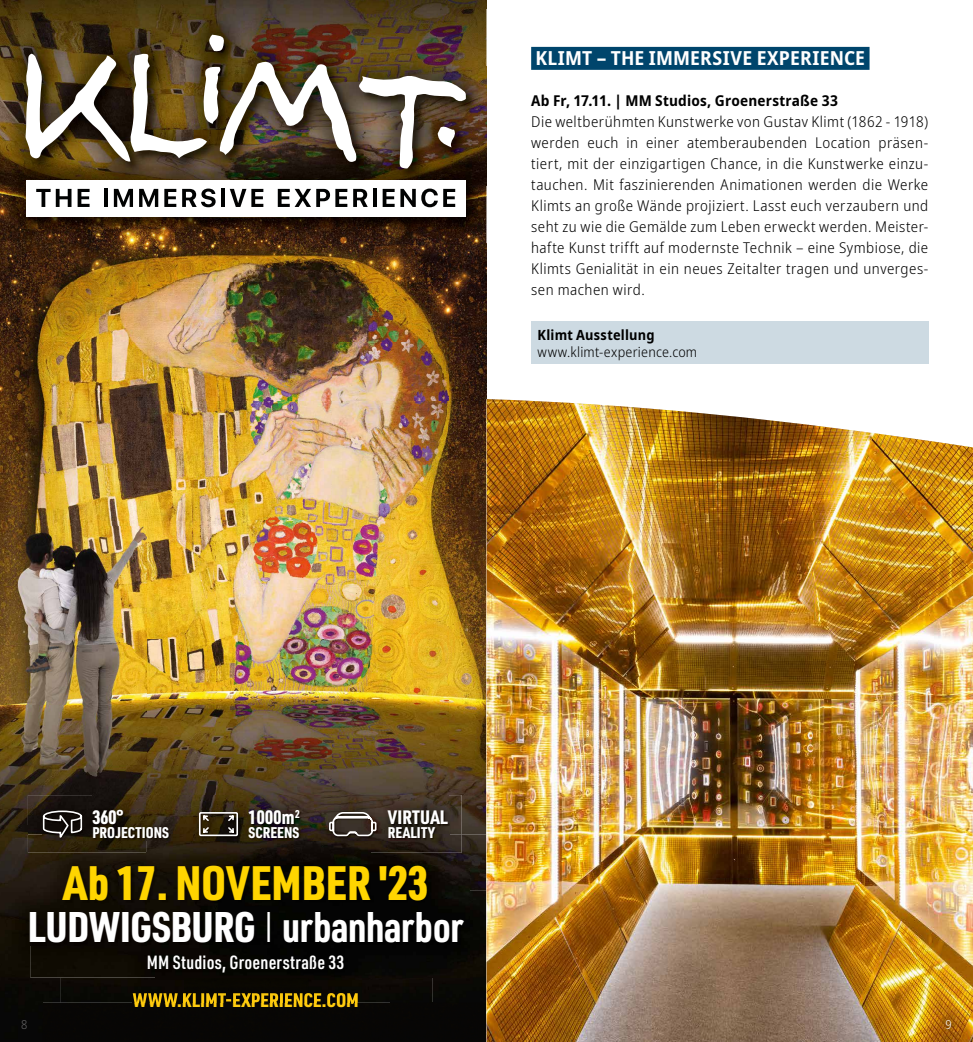
<style>
.page{position:relative;width:973px;height:1042px;background:#fff}
.page>*{position:absolute;margin:0;border:0;box-sizing:border-box;transform-origin:0 0}
.t1{font:900 47.43px "URWDIN Cond";color:#ffd500}
.t2{font:900 42px "URWDIN Cond";letter-spacing:-.01em;color:#fff}
.t3{font:900 19.6px "URWDIN Cond";color:#fecb0f}
.t4{font:700 semi-condensed 19.25px "Noto Sans";letter-spacing:.01em;color:#fff}
.t5{font:900 19.07px "URWDIN Cond";letter-spacing:.015em;color:#fff}
.t6{font:600 18.72px "URWDIN Cond";letter-spacing:.01em;color:#fff}
.t7{font:900 15.22px "URWDIN Cond";letter-spacing:.005em;color:#fff}
.t8{font:300 semi-condensed 14.88px/21px "Noto Sans";letter-spacing:.03em;color:#000;text-align:justify}
.t9{font:700 semi-condensed 14.88px "Noto Sans";letter-spacing:.015em;color:#000}
.t10{font:300 semi-condensed 14px "Noto Sans";letter-spacing:.015em;color:#000}
.t11{font:700 semi-condensed 14px "Noto Sans";letter-spacing:.015em;color:#000}
.t12{font:300 semi-condensed 12.25px "Noto Sans";color:#646363}
.t13{font:300 semi-condensed 12.25px "Noto Sans";color:#fff}
.s1{font-weight:300}
.s2{font-weight:700}
</style>
<div class="page">
<img style="left:0;top:0;width:486px;height:8px">
<img style="left:0;top:244px;width:486px;height:39px">
<img style="left:0;top:283px;width:448px;height:238px">
<img style="left:448px;top:283px;width:38px;height:551px">
<img style="left:0;top:521px;width:101px;height:5px">
<img style="left:101px;top:521px;width:347px;height:59px">
<img style="left:146px;top:580px;width:302px;height:215px">
<div style="left:0;top:1003px;width:159px;height:39px;background:#070605"></div>
<div style="left:159px;top:1007px;width:115px;height:35px;background:#070605"></div>
<div style="left:274px;top:1003px;width:212px;height:39px;background:#070605"></div>
<img style="left:133px;top:1003px;width:224px;height:4px">
<img style="left:0;top:526px;width:92px;height:299px">
<img style="left:92px;top:526px;width:54px;height:269px">
<img style="left:0;top:825px;width:28px;height:9px">
<img style="left:146px;top:852px;width:224px;height:13px">
<img style="left:370px;top:834px;width:116px;height:56px">
<div style="left:0;top:945px;width:61px;height:58px;background:#0d0a04"></div>
<div style="left:432px;top:890px;width:54px;height:113px;background:#090905"></div>
<div style="left:61px;top:977px;width:123px;height:26px;background:#0c0805"></div>
<div style="left:184px;top:977px;width:124px;height:16px;background:#090702"></div>
<div style="left:308px;top:977px;width:124px;height:26px;background:#0c0805"></div>
<img style="left:0;top:834px;width:146px;height:55px">
<img style="left:0;top:889px;width:30px;height:56px">
<img style="left:133px;top:993px;width:224px;height:10px">
<img style="left:146px;top:865px;width:323px;height:56px">
<img style="left:30px;top:921px;width:439px;height:56px">
<img style="left:30px;top:865px;width:116px;height:80px">
<img style="left:0;top:8px;width:122px;height:59px">
<img style="left:122px;top:8px;width:247px;height:26px">
<img style="left:369px;top:8px;width:117px;height:59px">
<img style="left:0;top:67px;width:25px;height:118px">
<img style="left:477px;top:67px;width:9px;height:118px">
<img style="left:0;top:185px;width:122px;height:59px">
<img style="left:122px;top:228px;width:247px;height:16px">
<img style="left:369px;top:185px;width:117px;height:59px">
<img style="left:25px;top:34px;width:452px;height:194px">
<img style="left:26px;top:35px;width:440px;height:133px">
<div style="left:26px;top:180px;width:439px;height:36px;background:#fff"></div>
<svg style="left:353px;top:189px;width:14px;height:18px"></svg>
<svg style="left:36px;top:189px;width:35px;height:18px"></svg>
<svg style="left:78px;top:189px;width:12px;height:18px"></svg>
<hr style="left:104px;top:189px;width:4px;height:18px;background:#010202">
<svg style="left:114px;top:189px;width:19px;height:18px"></svg>
<svg style="left:139px;top:189px;width:19px;height:18px"></svg>
<svg style="left:164px;top:189px;width:12px;height:18px"></svg>
<svg style="left:182px;top:189px;width:33px;height:18px"></svg>
<hr style="left:221px;top:189px;width:4px;height:18px;background:#010202">
<svg style="left:230px;top:189px;width:33px;height:18px"></svg>
<svg style="left:278px;top:189px;width:69px;height:18px"></svg>
<hr style="left:373px;top:189px;width:3px;height:18px;background:#010202">
<svg style="left:382px;top:189px;width:12px;height:18px"></svg>
<svg style="left:400px;top:189px;width:15px;height:18px"></svg>
<svg style="left:421px;top:189px;width:34px;height:18px"></svg>
<img style="left:146px;top:795px;width:210px;height:15px">
<img style="left:356px;top:795px;width:105px;height:39px">
<img style="left:28px;top:795px;width:118px;height:39px">
<img style="left:28px;top:834px;width:433px;height:18px">
<img style="left:43px;top:810px;width:406px;height:30px">
<svg style="left:42px;top:810px;width:41px;height:29px"></svg>
<div style="left:199px;top:812px;width:39px;height:24px;border:2px solid #fff"></div>
<svg style="left:202px;top:814px;width:33px;height:20px"></svg>
<svg style="left:328px;top:811px;width:49px;height:26px"></svg>
<img style="left:486px;top:399px;width:486px;height:643px">
<div style="left:531px;top:322px;width:397px;height:42px;background:#cddae2"></div>
<div style="left:531px;top:47px;width:338px;height:23px;background:#00456c"></div>
<p class="t4" style="left:535px;top:44px;width:331px">KLIMT – THE IMMERSIVE EXPERIENCE</p>
<p class="t9" style="left:531px;top:90px;width:308px">Ab Fr, 17.11. | MM Studios, Groenerstraße 33</p>
<p class="t8" style="left:531px;top:112px;width:398px">Die weltberühmten Kunstwerke von Gustav Klimt (1862 - 1918) werden euch in einer atemberaubenden Location präsen‑ tiert, mit der einzigartigen Chance, in die Kunstwerke einzu‑ tauchen. Mit faszinierenden Animationen werden die Werke Klimts an große Wände projiziert. Lasst euch verzaubern und seht zu wie die Gemälde zum Leben erweckt werden. Meister‑ hafte Kunst trifft auf modernste Technik – eine Symbiose, die Klimts Genialität in ein neues Zeitalter tragen und unverges‑ sen machen wird.</p>
<p class="t11" style="left:537px;top:325px;width:119px">Klimt Ausstellung</p>
<p class="t10" style="left:537px;top:342px;width:161px">www.klimt-experience.com</p>
<p class="t5" style="left:92px;top:804px;width:32px">360°</p>
<p class="t7" style="left:92px;top:822px;width:78px">PROJECTIONS</p>
<p class="t5" style="left:248px;top:804px;width:53px">1000m<sup>2</sup></p>
<p class="t7" style="left:248px;top:822px;width:52px">SCREENS</p>
<p class="t5" style="left:388px;top:804px;width:62px">VIRTUAL</p>
<p class="t7" style="left:388px;top:822px;width:48px">REALITY</p>
<h1 class="t1" style="left:63px;top:850px;width:366px">Ab 17. NOVEMBER '23</h1>
<h2 class="t2" style="left:28px;top:898px;width:437px">LUDWIGSBURG <span class="s1">I</span> <span class="s2">urbanharbor</span></h2>
<p class="t6" style="left:147px;top:950px;width:199px">MM Studios, Groenerstraße 33</p>
<h3 class="t3" style="left:132px;top:987px;width:228px">WWW.KLIMT-EXPERIENCE.COM</h3>
<p class="t12" style="left:21px;top:1016px;width:8px">8</p>
<p class="t13" style="left:945px;top:1016px;width:8px">9</p>
</div>
